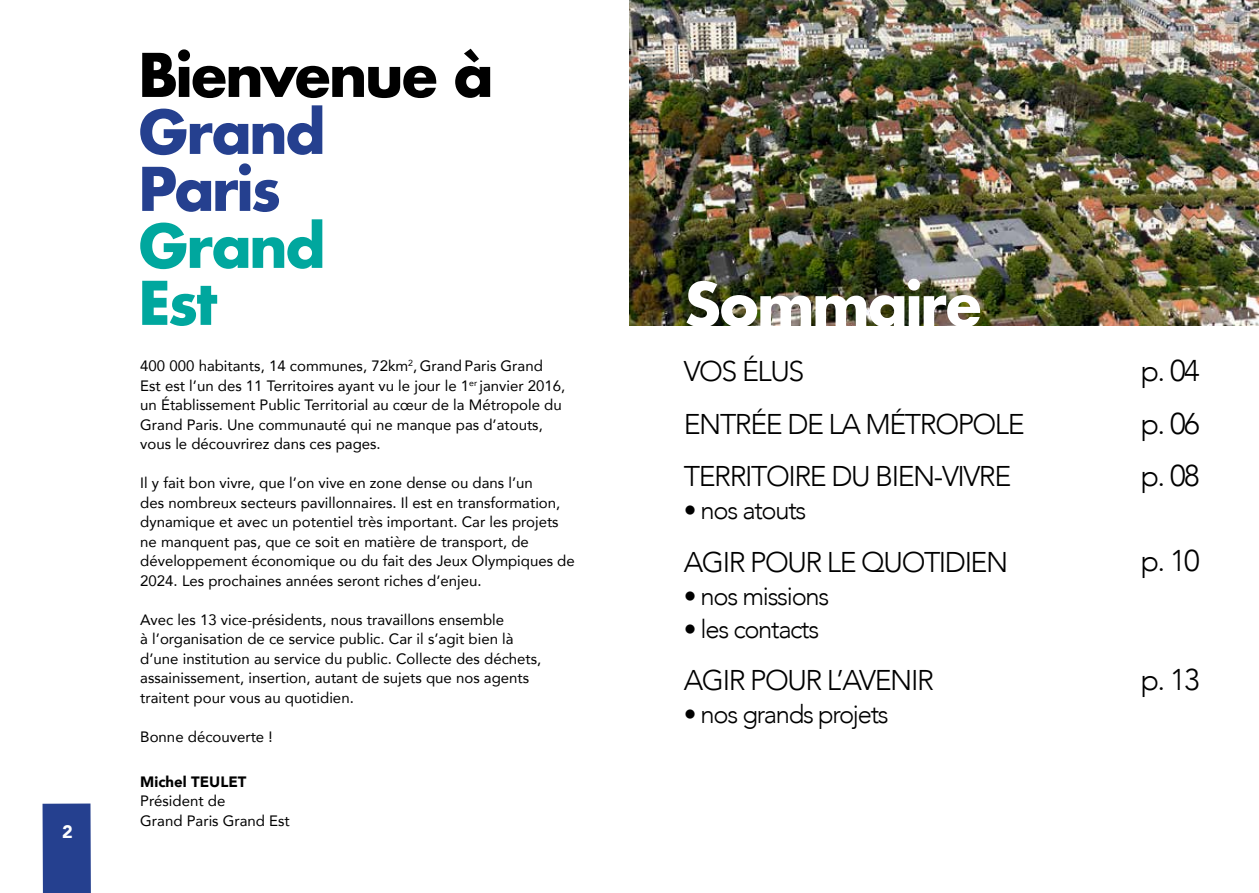
<style>
.page{position:relative;width:1259px;height:893px;background:#fff}
.page>*{position:absolute;margin:0;border:0;box-sizing:border-box;transform-origin:0 0}
.t1{font:700 58.5px "Futura";letter-spacing:-.05em;color:#000}
.t2{font:700 58.5px/57px "Futura";letter-spacing:-.05em;color:#25408f}
.t3{font:700 58.5px/57px "Futura";letter-spacing:-.05em;color:#00a79e}
.t4{font:700 58.5px "Futura";letter-spacing:-.05em;color:#fff}
.t5{font:300 30px "Avenir";letter-spacing:-.05em;color:#000}
.t6{font:300 28.5px/52.5px "Avenir";letter-spacing:-.05em;color:#000}
.t7{font:300 25.5px "Avenir";letter-spacing:-.05em;color:#000}
.t8{font:900 18px "Avenir";color:#fff}
.t9{font:15px/19.5px "Avenir";color:#000}
.t10{font:900 15px "Avenir";color:#000}
</style>
<div class="page">
<img style="left:629px;top:0;width:630px;height:325px">
<div style="left:43px;top:803px;width:48px;height:90px;background:#25408f"></div>
<p class="t8" style="left:62px;top:816px;width:12px">2</p>
<h1 class="t1" style="left:138px;top:33px;width:358px">Bienvenue à</h1>
<h1 class="t2" style="left:138px;top:103px;width:190px">Grand<br>Paris</h1>
<h1 class="t3" style="left:138px;top:217px;width:190px">Grand<br>Est</h1>
<p class="t9" style="left:140px;top:356px;width:427px">400 000 habitants, 14 communes, 72km<sup>2</sup>, Grand Paris Grand Est est l’un des 11 Territoires ayant vu le jour le 1<sup>er</sup> janvier 2016, un Établissement Public Territorial au cœur de la Métropole du Grand Paris. Une communauté qui ne manque pas d’atouts, vous le découvrirez dans ces pages.</p>
<p class="t9" style="left:140px;top:473px;width:436px">Il y fait bon vivre, que l’on vive en zone dense ou dans l’un<br>des nombreux secteurs pavillonnaires. Il est en transformation, dynamique et avec un potentiel très important. Car les projets ne manquent pas, que ce soit en matière de transport, de développement économique ou du fait des Jeux Olympiques de 2024. Les prochaines années seront riches d’enjeu.</p>
<p class="t9" style="left:140px;top:609px;width:403px">Avec les 13 vice-présidents, nous travaillons ensemble<br>à l’organisation de ce service public. Car il s’agit bien là d’une institution au service du public. Collecte des déchets, assainissement, insertion, autant de sujets que nos agents traitent pour vous au quotidien.</p>
<p class="t9" style="left:140px;top:726px;width:134px">Bonne découverte !</p>
<p class="t10" style="left:140px;top:769px;width:108px">Michel TEULET</p>
<p class="t9" style="left:140px;top:791px;width:151px">Président de<br>Grand Paris Grand Est</p>
<h1 class="t4" style="left:684px;top:262px;width:300px">Sommaire</h1>
<h3 class="t6" style="left:684px;top:345px;width:342px">VOS ÉLUS<br>ENTRÉE DE LA MÉTROPOLE<br>TERRITOIRE DU BIEN-VIVRE</h3>
<h3 class="t7" style="left:684px;top:495px;width:124px">• nos atouts</h3>
<h3 class="t6" style="left:684px;top:535px;width:326px">AGIR POUR LE QUOTIDIEN</h3>
<h3 class="t7" style="left:684px;top:581px;width:147px">• nos missions</h3>
<h3 class="t7" style="left:684px;top:614px;width:137px">• les contacts</h3>
<h3 class="t6" style="left:684px;top:654px;width:252px">AGIR POUR L’AVENIR</h3>
<h3 class="t7" style="left:684px;top:699px;width:206px">• nos grands projets</h3>
<h2 class="t5" style="left:1140px;top:353px;width:61px">p. 04</h2>
<h2 class="t5" style="left:1140px;top:405px;width:61px">p. 06</h2>
<h2 class="t5" style="left:1140px;top:457px;width:61px">p. 08</h2>
<h2 class="t5" style="left:1140px;top:543px;width:61px">p. 10</h2>
<h2 class="t5" style="left:1140px;top:662px;width:61px">p. 13</h2>
</div>
